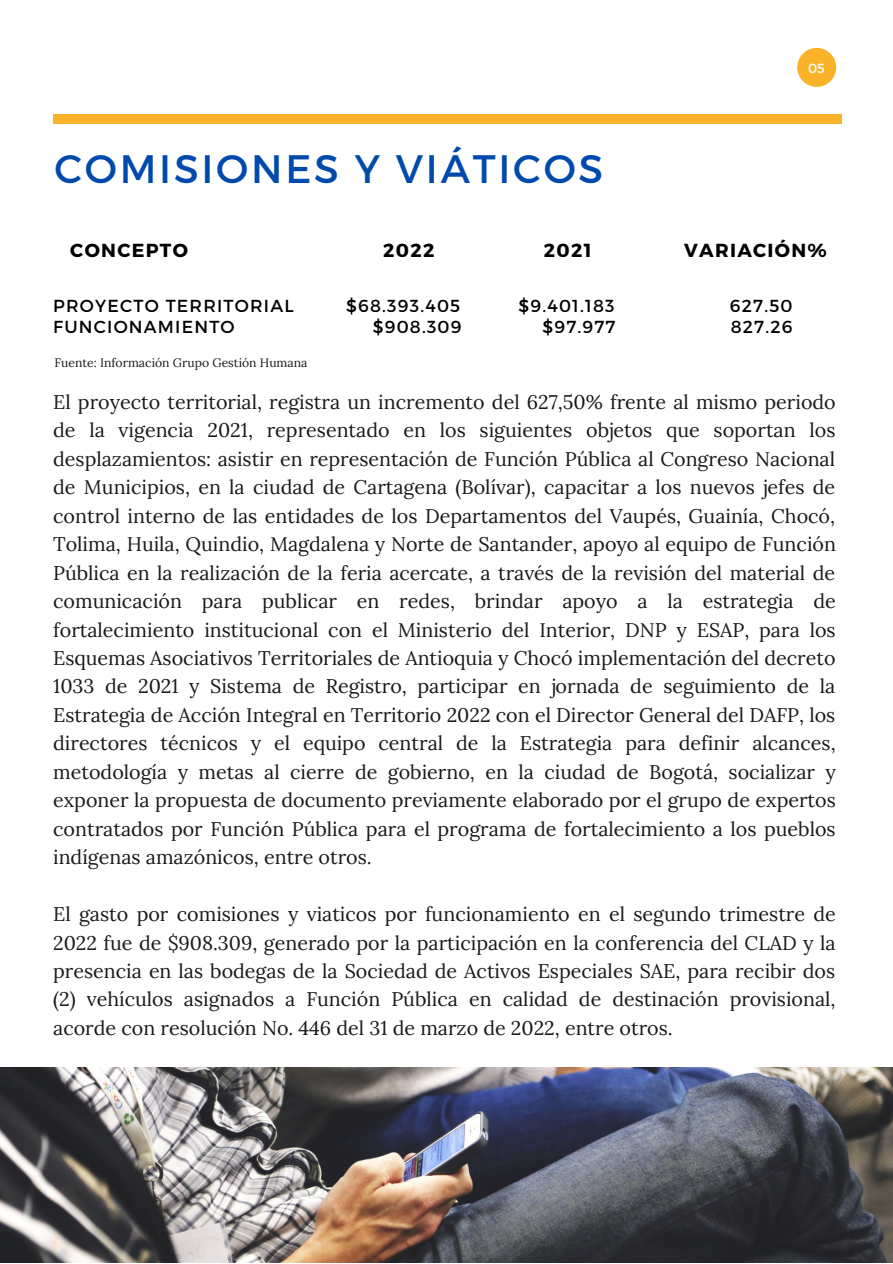
<style>
.page{position:relative;width:893px;height:1264px;background:#fff}
.page>*{position:absolute;margin:0;border:0;box-sizing:border-box;transform-origin:0 0}
.t1{font:39.6px "Montserrat";letter-spacing:.07em;color:#004aad}
.t2{font:19.65px/28.5px "Lora";color:#191919;text-align:justify}
.t3{font:700 18.9px "Montserrat";letter-spacing:.07em;color:#000}
.t4{font:17.4px "Montserrat";letter-spacing:.07em;color:#000}
.t5{font:13.2px "Montserrat";color:#fff}
.t6{font:12.15px "Lora";color:#191919}
</style>
<div class="page">
<div style="left:53px;top:115px;width:788px;height:9px;background:#fab328"></div>
<svg style="left:797px;top:48px;width:39px;height:39px"></svg>
<img style="left:0;top:1067px;width:892px;height:195px">
<h1 class="t1" style="left:54px;top:143px;width:550px">COMISIONES Y VIÁTICOS</h1>
<p class="t5" style="left:808px;top:59px;width:18px">05</p>
<p class="t3" style="left:70px;top:238px;width:119px">CONCEPTO</p>
<p class="t3" style="left:383px;top:238px;width:53px">2022</p>
<p class="t3" style="left:544px;top:238px;width:49px">2021</p>
<p class="t3" style="left:684px;top:238px;width:144px">VARIACIÓN%</p>
<p class="t4" style="left:53px;top:294px;width:242px">PROYECTO TERRITORIAL</p>
<p class="t4" style="left:346px;top:294px;width:115px">$68.393.405</p>
<p class="t4" style="left:518px;top:294px;width:98px">$9.401.183</p>
<p class="t4" style="left:729px;top:294px;width:64px">627.50</p>
<p class="t4" style="left:53px;top:315px;width:183px">FUNCIONAMIENTO</p>
<p class="t4" style="left:373px;top:315px;width:90px">$908.309</p>
<p class="t4" style="left:542px;top:315px;width:74px">$97.977</p>
<p class="t4" style="left:730px;top:315px;width:63px">827.26</p>
<p class="t6" style="left:54px;top:355px;width:254px">Fuente: Información Grupo Gestión Humana</p>
<p class="t2" style="left:53px;top:387px;width:784px">El proyecto territorial, registra un incremento del 627,50% frente al mismo periodo de la vigencia 2021, representado en los siguientes objetos que soportan los desplazamientos: asistir en representación de Función Pública al Congreso Nacional de Municipios, en la ciudad de Cartagena (Bolívar), capacitar a los nuevos jefes de control interno de las entidades de los Departamentos del Vaupés, Guainía, Chocó, Tolima, Huila, Quindio, Magdalena y Norte de Santander, apoyo al equipo de Función Pública en la realización de la feria acercate, a través de la revisión del material de comunicación para publicar en redes, brindar apoyo a la estrategia de fortalecimiento institucional con el Ministerio del Interior, DNP y ESAP, para los Esquemas Asociativos Territoriales de Antioquia y Chocó implementación del decreto 1033 de 2021 y Sistema de Registro, participar en jornada de seguimiento de la Estrategia de Acción Integral en Territorio 2022 con el Director General del DAFP, los directores técnicos y el equipo central de la Estrategia para definir alcances, metodología y metas al cierre de gobierno, en la ciudad de Bogotá, socializar y exponer la propuesta de documento previamente elaborado por el grupo de expertos contratados por Función Pública para el programa de fortalecimiento a los pueblos indígenas amazónicos, entre otros.</p>
<p class="t2" style="left:53px;top:899px;width:784px">El gasto por comisiones y viaticos por funcionamiento en el segundo trimestre de 2022 fue de $908.309, generado por la participación en la conferencia del CLAD y la presencia en las bodegas de la Sociedad de Activos Especiales SAE, para recibir dos (2) vehículos asignados a Función Pública en calidad de destinación provisional, acorde con resolución No. 446 del 31 de marzo de 2022, entre otros.</p>
</div>
